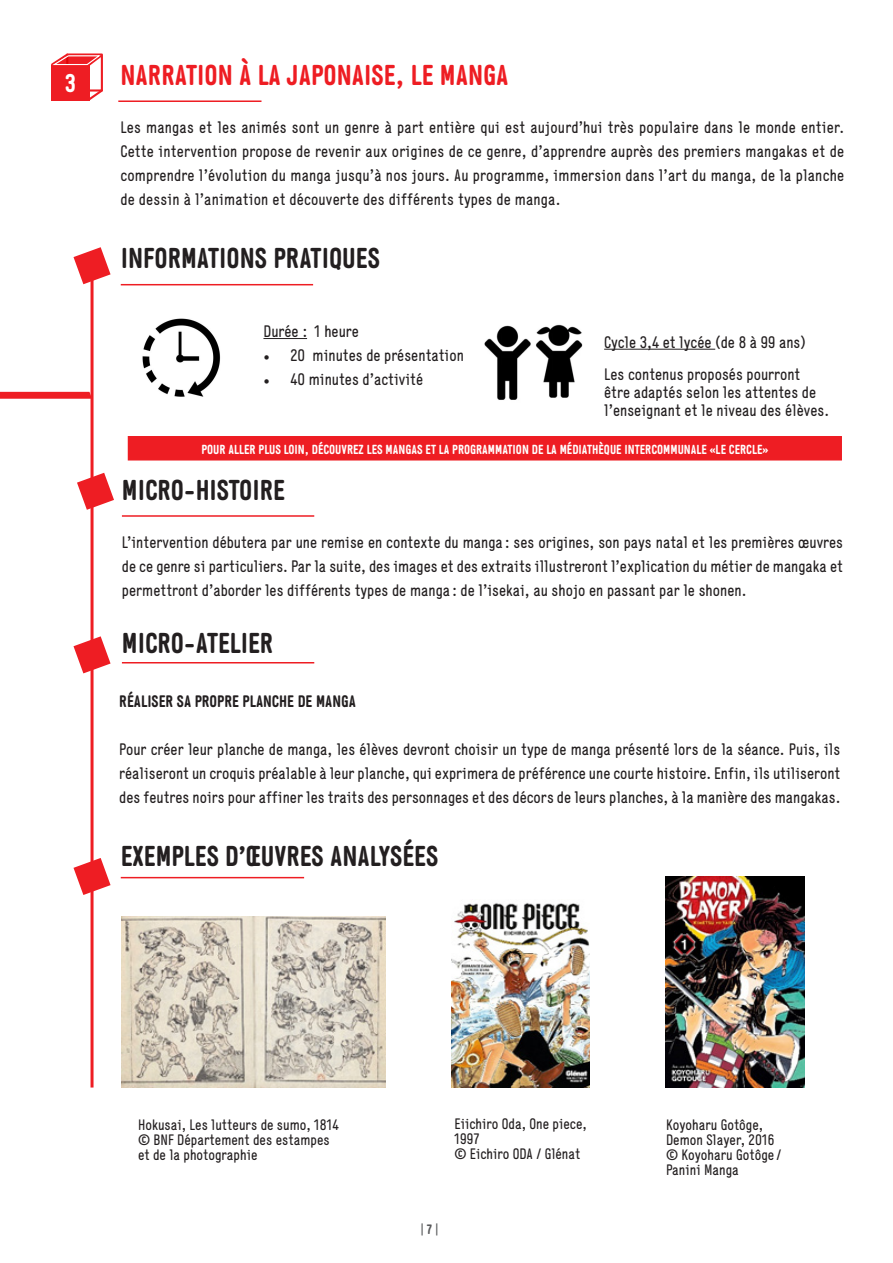
<style>
.page{position:relative;width:893px;height:1263px;background:#fff}
.page>*{position:absolute;margin:0;border:0;box-sizing:border-box;transform-origin:0 0}
.t1{font:700 28.5px "Generika";color:#231f20}
.t2{font:700 28.5px "Generika";color:#ee1d23}
.t3{font:700 25.35px "Generika";color:#fff}
.t4{font:16.5px/24px "Generika";color:#231f20;text-align:justify}
.t5{font:700 16.5px "Generika";color:#231f20}
.t6{font:15px/15px "Generika";color:#231f20}
.t7{font:13.5px "Generika";color:#57585a}
.verbatims{font:700 13.05px "Generika";color:#fff}
.s1{font-family:"Minion Pro"}
.s2{font-weight:700}
</style>
<div class="page">
<div style="left:66px;top:53px;width:37px;height:39px;border:2px solid #ee1d23"></div>
<div style="left:51px;top:65px;width:38px;height:35px;background:#ee1d23"></div>
<svg style="left:86px;top:88px;width:17px;height:13px"></svg>
<svg style="left:51px;top:53px;width:52px;height:15px"></svg>
<svg style="left:77px;top:473px;width:37px;height:37px"></svg>
<svg style="left:0;top:392px;width:91px;height:7px"></svg>
<svg style="left:73px;top:247px;width:38px;height:37px"></svg>
<hr style="left:118px;top:100px;width:143px;height:2px;background:#ee1d23">
<svg style="left:73px;top:636px;width:38px;height:37px"></svg>
<svg style="left:73px;top:858px;width:38px;height:37px"></svg>
<hr style="left:91px;top:266px;width:3px;height:821px;background:#ee1d23">
<hr style="left:121px;top:877px;width:183px;height:1px;background:#ee1d23">
<hr style="left:122px;top:515px;width:192px;height:2px;background:#ee1d23">
<hr style="left:122px;top:662px;width:192px;height:1px;background:#ee1d23">
<hr style="left:121px;top:284px;width:192px;height:1px;background:#ee1d23">
<hr style="left:263px;top:338px;width:44px;height:1px;background:#231f20">
<img style="left:484px;top:325px;width:47px;height:75px">
<img style="left:536px;top:324px;width:47px;height:74px">
<img style="left:142px;top:318px;width:79px;height:79px">
<img style="left:122px;top:917px;width:263px;height:171px">
<img style="left:452px;top:902px;width:138px;height:185px">
<img style="left:666px;top:877px;width:139px;height:210px">
<hr style="left:604px;top:349px;width:111px;height:1px;background:#231f20">
<div style="left:128px;top:436px;width:714px;height:24px;background:#ee1d23"></div>
<p class="t3" style="left:65px;top:68px;width:13px">3</p>
<p class="t2" style="left:120px;top:58px;width:390px">NARRATION À LA JAPONAISE, LE MANGA</p>
<p class="t4" style="left:120px;top:115px;width:725px">Les mangas et les animés sont un genre à part entière qui est aujourd’hui très populaire dans le monde entier.<br>Cette intervention propose de revenir aux origines de ce genre, d’apprendre auprès des premiers mangakas et de comprendre l’évolution du manga jusqu’à nos jours. Au programme, immersion dans l’art du manga, de la planche de dessin à l’animation et découverte des différents types de manga.</p>
<p class="t1" style="left:121px;top:241px;width:261px">INFORMATIONS PRATIQUES</p>
<p class="t4" style="left:263px;top:319px;width:97px">Durée : 1 heure</p>
<p class="t4" style="left:263px;top:343px;width:202px"><span class="s1">•</span> 20 minutes de présentation</p>
<p class="t4" style="left:263px;top:367px;width:161px"><span class="s1">•</span> 40 minutes d’activité</p>
<p class="t4" style="left:604px;top:330px;width:203px">Cycle 3,4 et lycée (de 8 à 99 ans)</p>
<p class="t4" style="left:604px;top:365px;width:226px;line-height:18px;text-align:left">Les contenus proposés pourront être adaptés selon les attentes de l’enseignant et le niveau des élèves.</p>
<p class="verbatims" style="left:201px;top:441px;width:568px">POUR ALLER PLUS LOIN, DÉCOUVREZ LES MANGAS ET LA PROGRAMMATION DE LA MÉDIATHÈQUE INTERCOMMUNALE «LE CERCLE»</p>
<p class="t1" style="left:122px;top:473px;width:165px">MICRO-HISTOIRE</p>
<p class="t4" style="left:122px;top:530px;width:723px">L’intervention débutera par une remise en contexte du manga : ses origines, son pays natal et les premières œuvres de ce genre si particuliers. Par la suite, des images et des extraits illustreront l’explication du métier de mangaka et permettront d’aborder les différents types de manga : de l’isekai, au shojo en passant par le shonen.</p>
<p class="t1" style="left:122px;top:626px;width:153px">MICRO-ATELIER</p>
<p class="t5" style="left:119px;top:691px;width:238px">RÉALISER SA PROPRE PLANCHE DE MANGA</p>
<p class="t4" style="left:119px;top:737px;width:723px">Pour créer leur planche de manga, les élèves devront choisir un type de manga présenté lors de la séance. Puis, ils réaliseront un croquis préalable à leur planche, qui exprimera de préférence une courte histoire. Enfin, ils utiliseront des feutres noirs pour affiner les traits des personnages et des décors de leurs planches, à la manière des mangakas.</p>
<p class="t1" style="left:121px;top:839px;width:319px">EXEMPLES D’ŒUVRES ANALYSÉES</p>
<p class="t6" style="left:138px;top:1117px;width:202px">Hokusai, Les lutteurs de sumo, 1814 © BNF Département des estampes et de la photographie</p>
<p class="t6" style="left:454px;top:1116px;width:134px">Eiichiro Oda, One piece,<br>1997</p>
<p class="t6" style="left:454px;top:1146px;width:127px">© Eichiro ODA / Glénat</p>
<p class="t7" style="left:420px;top:1222px;width:20px">| <span class="s2">7</span> |</p>
<p class="t6" style="left:666px;top:1117px;width:110px">Koyoharu Gotôge,<br>Demon Slayer, 2016</p>
<p class="t6" style="left:666px;top:1147px;width:117px">© Koyoharu Gotôge /<br>Panini Manga</p>
</div>
